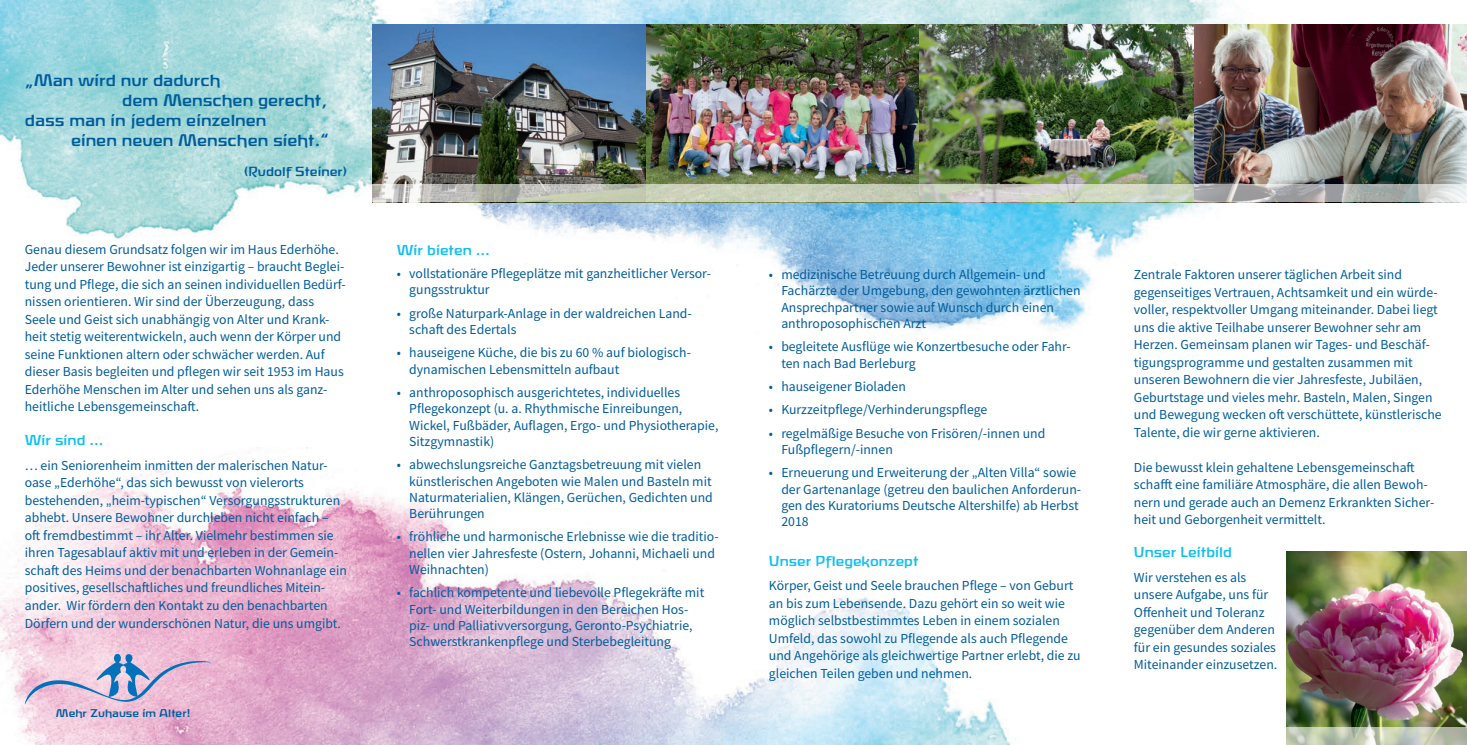
<style>
.page{position:relative;width:1467px;height:745px;background:#fff}
.page>*{position:absolute;margin:0;border:0;box-sizing:border-box;transform-origin:0 0}
.t1{font:17.5px "Ro Olive Normal";color:#005d9c}
.t2{font:15px "Ro Olive Normal";color:#15c0f2}
.t3{font:13.75px/17.5px "Source Sans Pro";color:#005d9c}
.t4{font:13.75px "Ro Olive Normal";color:#005d9c}
.t5{font:11.75px "Ro Olive Normal";color:#005d9c}
</style>
<div class="page">
<img style="left:420px;top:0;width:866px;height:331px">
<img style="left:0;top:0;width:420px;height:239px">
<img style="left:372px;top:25px;width:1095px;height:159px">
<svg style="left:372px;top:184px;width:1095px;height:18px;background:#c2c6ba"></svg>
<img style="left:0;top:447px;width:1011px;height:297px">
<img style="left:1286px;top:551px;width:181px;height:175px">
<svg style="left:1286px;top:726px;width:181px;height:18px;background:#bcc4ae"></svg>
<svg style="left:25px;top:653px;width:186px;height:50px;background:#d0bad5"></svg>
<p class="t1" style="left:25px;top:70px;width:197px">„Man wird nur dadurch</p>
<p class="t1" style="left:122px;top:90px;width:207px">dem Menschen gerecht,</p>
<p class="t1" style="left:25px;top:110px;width:243px">dass man in jedem einzelnen</p>
<p class="t1" style="left:71px;top:130px;width:259px">einen neuen Menschen sieht.“</p>
<p class="t4" style="left:244px;top:163px;width:105px">(Rudolf Steiner)</p>
<p class="t3" style="left:25px;top:240px;width:321px">Genau diesem Grundsatz folgen wir im Haus Ederhöhe.<br>Jeder unserer Bewohner ist einzigartig – braucht Beglei&shy;tung und Pflege, die sich an seinen individuellen Bedürf&shy;nissen orientieren. Wir sind der Überzeugung, dass Seele und Geist sich unabhängig von Alter und Krank&shy;heit stetig weiterentwickeln, auch wenn der Körper und seine Funktionen altern oder schwächer werden. Auf dieser Basis begleiten und pflegen wir seit 1953 im Haus Ederhöhe Menschen im Alter und sehen uns als ganz&shy;heitliche Lebensgemeinschaft.</p>
<p class="t2" style="left:25px;top:431px;width:80px">Wir sind ...</p>
<p class="t3" style="left:25px;top:456px;width:324px">… ein Seniorenheim inmitten der malerischen Natur&shy;oase „Ederhöhe“, das sich bewusst von vielerorts bestehenden, „heim-typischen“ Versorgungsstrukturen abhebt. Unsere Bewohner durchleben nicht einfach – oft fremdbestimmt – ihr Alter. Vielmehr bestimmen sie ihren Tagesablauf aktiv mit und erleben in der Gemein&shy;schaft des Heims und der benachbarten Wohnanlage ein positives, gesellschaftliches und freundliches Mitein&shy;ander. Wir fördern den Kontakt zu den benachbarten Dörfern und der wunderschönen Natur, die uns umgibt.</p>
<p class="t5" style="left:56px;top:706px;width:136px">Mehr Zuhause im Alter!</p>
<p class="t2" style="left:397px;top:241px;width:95px">Wir bieten …</p>
<p class="t3" style="left:409px;top:265px;width:303px;line-height:16.2px;text-indent:-12px">• vollstationäre Pflegeplätze mit ganzheitlicher Versor&shy;gungsstruktur</p>
<p class="t3" style="left:409px;top:305px;width:284px;line-height:16.2px;text-indent:-12px">• große Naturpark-Anlage in der waldreichen Land&shy;schaft des Edertals</p>
<p class="t3" style="left:409px;top:344px;width:283px;line-height:16.2px;text-indent:-12px">• hauseigene Küche, die bis zu 60 % auf biologisch&shy;dynamischen Lebensmitteln aufbaut</p>
<p class="t3" style="left:409px;top:384px;width:311px;line-height:16.2px;text-indent:-12px">• anthroposophisch ausgerichtetes, individuelles Pflegekonzept (u. a. Rhythmische Einreibungen, Wickel, Fußbäder, Auflagen, Ergo- und Physiotherapie, Sitzgymnastik)</p>
<p class="t3" style="left:409px;top:456px;width:305px;line-height:16.2px;text-indent:-12px">• abwechslungsreiche Ganztagsbetreuung mit vielen künstlerischen Angeboten wie Malen und Basteln mit Naturmaterialien, Klängen, Gerüchen, Gedichten und Berührungen</p>
<p class="t3" style="left:409px;top:528px;width:311px;line-height:16.2px;text-indent:-12px">• fröhliche und harmonische Erlebnisse wie die traditio&shy;nellen vier Jahresfeste (Ostern, Johanni, Michaeli und<br>Weihnachten)</p>
<p class="t3" style="left:409px;top:584px;width:297px;line-height:16.2px;text-indent:-12px">• fachlich kompetente und liebevolle Pflegekräfte mit Fort- und Weiterbildungen in den Bereichen Hos&shy;piz- und Palliativversorgung, Geronto-Psychiatrie, Schwerstkrankenpflege und Sterbebegleitung</p>
<p class="t3" style="left:781px;top:266px;width:301px;line-height:16.2px;text-indent:-12px">• medizinische Betreuung durch Allgemein- und Fachärzte der Umgebung, den gewohnten ärztlichen Ansprechpartner sowie auf Wunsch durch einen anthroposophischen Arzt</p>
<p class="t3" style="left:781px;top:338px;width:291px;line-height:16.2px;text-indent:-12px">• begleitete Ausflüge wie Konzertbesuche oder Fahr&shy;ten nach Bad Berleburg</p>
<p class="t3" style="left:769px;top:377px;width:139px">• hauseigener Bioladen</p>
<p class="t3" style="left:769px;top:400px;width:220px">• Kurzzeitpflege/Verhinderungspflege</p>
<p class="t3" style="left:781px;top:424px;width:265px;line-height:16.2px;text-indent:-12px">• regelmäßige Besuche von Frisören/-innen und<br>Fußpflegern/-innen</p>
<p class="t3" style="left:781px;top:464px;width:301px;line-height:16.2px;text-indent:-12px">• Erneuerung und Erweiterung der „Alten Villa“ sowie der Gartenanlage (getreu den baulichen Anforderun&shy;gen des Kuratoriums Deutsche Altershilfe) ab Herbst 2018</p>
<p class="t2" style="left:769px;top:551px;width:151px">Unser Pflegekonzept</p>
<p class="t3" style="left:769px;top:576px;width:313px">Körper, Geist und Seele brauchen Pflege – von Geburt an bis zum Lebensende. Dazu gehört ein so weit wie möglich selbstbestimmtes Leben in einem sozialen Umfeld, das sowohl zu Pflegende als auch Pflegende und Angehörige als gleichwertige Partner erlebt, die zu gleichen Teilen geben und nehmen.</p>
<p class="t3" style="left:1134px;top:265px;width:309px">Zentrale Faktoren unserer täglichen Arbeit sind gegenseitiges Vertrauen, Achtsamkeit und ein würde&shy;voller, respektvoller Umgang miteinander. Dabei liegt uns die aktive Teilhabe unserer Bewohner sehr am Herzen. Gemeinsam planen wir Tages- und Beschäf&shy;tigungsprogramme und gestalten zusammen mit unseren Bewohnern die vier Jahresfeste, Jubiläen, Geburtstage und vieles mehr. Basteln, Malen, Singen und Bewegung wecken oft verschüttete, künstlerische Talente, die wir gerne aktivieren.</p>
<p class="t3" style="left:1134px;top:458px;width:302px">Die bewusst klein gehaltene Lebensgemeinschaft schafft eine familiäre Atmosphäre, die allen Bewoh&shy;nern und gerade auch an Demenz Erkrankten Sicher&shy;heit und Geborgenheit vermittelt.</p>
<p class="t2" style="left:1134px;top:542px;width:99px">Unser Leitbild</p>
<p class="t3" style="left:1134px;top:567px;width:145px">Wir verstehen es als unsere Aufgabe, uns für<br>Offenheit und Toleranz gegenüber dem Anderen für ein gesundes soziales<br>Miteinander einzusetzen.</p>
</div>
